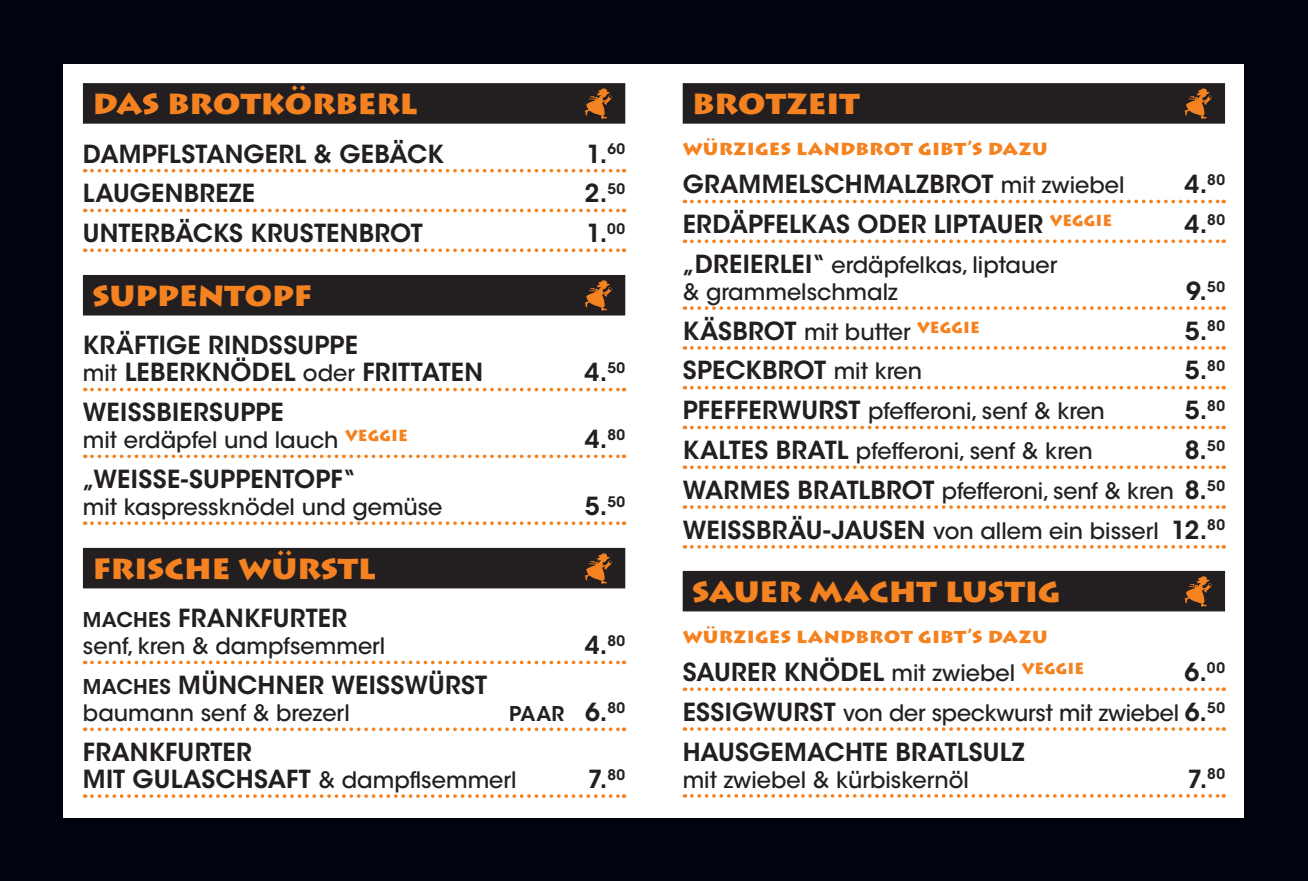
<style>
.page{position:relative;width:1308px;height:881px;background:#fff}
.page>*{position:absolute;margin:0;border:0;box-sizing:border-box;transform-origin:0 0}
.t1{font:900 33.75px "Lithos Pro";letter-spacing:-.01em;color:#f58220}
.t2{font:600 24.75px/27px "ITC Avant Garde Std";letter-spacing:.01em;color:#231f20}
.t3{font:500 22.5px/27px "ITC Avant Garde Std";color:#231f20}
.t4{font:900 20.25px "Lithos Pro";letter-spacing:.01em;color:#f58220}
.t5{font:600 20.25px "ITC Avant Garde Std";color:#231f20}
.s1{font-weight:500;font-size:22.5px}
.s2{font-size:20.25px}
.s3{font-size:24.75px}
.s4{font-weight:600;font-size:24.75px}
</style>
<div class="page">
<div style="left:0;top:0;width:1307px;height:880px;background:#00040f"></div>
<div style="left:64px;top:64px;width:1180px;height:752px;background:#fff"></div>
<div style="left:83px;top:83px;width:542px;height:41px;background:#231f20"></div>
<svg style="left:92px;top:169px;width:532px;height:3px"></svg>
<svg style="left:92px;top:208px;width:532px;height:4px"></svg>
<svg style="left:92px;top:248px;width:532px;height:4px"></svg>
<div style="left:83px;top:275px;width:542px;height:40px;background:#231f20"></div>
<svg style="left:92px;top:387px;width:532px;height:4px"></svg>
<svg style="left:92px;top:454px;width:532px;height:4px"></svg>
<svg style="left:92px;top:521px;width:532px;height:3px"></svg>
<div style="left:83px;top:547px;width:542px;height:41px;background:#231f20"></div>
<svg style="left:92px;top:660px;width:532px;height:4px"></svg>
<svg style="left:92px;top:727px;width:532px;height:3px"></svg>
<svg style="left:92px;top:794px;width:532px;height:3px"></svg>
<div style="left:682px;top:83px;width:543px;height:41px;background:#231f20"></div>
<svg style="left:691px;top:199px;width:533px;height:4px"></svg>
<svg style="left:691px;top:239px;width:533px;height:4px"></svg>
<svg style="left:691px;top:306px;width:533px;height:4px"></svg>
<svg style="left:691px;top:346px;width:533px;height:3px"></svg>
<svg style="left:691px;top:386px;width:533px;height:3px"></svg>
<svg style="left:691px;top:425px;width:533px;height:4px"></svg>
<svg style="left:691px;top:465px;width:533px;height:4px"></svg>
<svg style="left:691px;top:505px;width:533px;height:3px"></svg>
<svg style="left:691px;top:545px;width:533px;height:3px"></svg>
<div style="left:682px;top:570px;width:543px;height:41px;background:#231f20"></div>
<svg style="left:691px;top:687px;width:533px;height:3px"></svg>
<svg style="left:691px;top:727px;width:533px;height:3px"></svg>
<svg style="left:691px;top:794px;width:533px;height:3px"></svg>
<svg style="left:585px;top:88px;width:27px;height:31px"></svg>
<svg style="left:585px;top:280px;width:27px;height:31px"></svg>
<svg style="left:585px;top:553px;width:27px;height:30px"></svg>
<svg style="left:1184px;top:576px;width:27px;height:30px"></svg>
<svg style="left:1184px;top:88px;width:27px;height:31px"></svg>
<h1 class="t1" style="left:92px;top:81px;width:326px">das brotkörberl</h1>
<p class="t2" style="left:83px;top:140px;width:362px">DAMPFLSTANGERL &amp; GEBÄCK</p>
<p class="t2" style="left:586px;top:140px;width:40px">1.<sup>60</sup></p>
<p class="t2" style="left:83px;top:180px;width:174px">LAUGENBREZE</p>
<p class="t2" style="left:584px;top:180px;width:42px">2.<sup>50</sup></p>
<p class="t2" style="left:83px;top:219px;width:341px">UNTERBÄCKS KRUSTENBROT</p>
<p class="t2" style="left:586px;top:219px;width:40px">1.<sup>00</sup></p>
<h1 class="t1" style="left:92px;top:273px;width:221px">suppentopf</h1>
<p class="t2" style="left:83px;top:331px;width:402px">KRÄFTIGE RINDSSUPPE<br><span class="s1">mit</span> LEBERKNÖDEL <span class="s1">oder</span> FRITTATEN</p>
<p class="t2" style="left:584px;top:358px;width:42px">4.<sup>50</sup></p>
<p class="t2" style="left:83px;top:398px;width:202px">WEISSBIERSUPPE</p>
<p class="t3" style="left:83px;top:426px;width:326px">mit erdäpfel und lauch <sup>VEGGIE</sup></p>
<p class="t2" style="left:584px;top:425px;width:42px">4.<sup>80</sup></p>
<p class="t2" style="left:83px;top:465px;width:273px">„WEISSE-SUPPENTOPF“</p>
<p class="t3" style="left:83px;top:493px;width:361px">mit kaspressknödel und gemüse</p>
<p class="t2" style="left:585px;top:492px;width:42px">5.<sup>50</sup></p>
<h1 class="t1" style="left:92px;top:545px;width:285px">frische würstl</h1>
<p class="t2" style="left:83px;top:604px;width:266px"><span class="s2">MACHES</span> FRANKFURTER</p>
<p class="t3" style="left:83px;top:632px;width:304px">senf, kren &amp; dampfsemmerl</p>
<p class="t2" style="left:584px;top:631px;width:42px">4.<sup>80</sup></p>
<p class="t2" style="left:83px;top:671px;width:406px"><span class="s2">MACHES</span> MÜNCHNER WEISSWÜRST</p>
<p class="t3" style="left:83px;top:699px;width:268px">baumann senf &amp; brezerl</p>
<p class="t5" style="left:509px;top:700px;width:118px">PAAR <span class="s3">6.</span><sup>80</sup></p>
<p class="t2" style="left:83px;top:738px;width:435px">FRANKFURTER<br>MIT GULASCHSAFT <span class="s1">&amp; dampflsemmerl</span></p>
<p class="t2" style="left:588px;top:765px;width:39px">7.<sup>80</sup></p>
<h1 class="t1" style="left:692px;top:81px;width:169px">brotzeit</h1>
<p class="t4" style="left:682px;top:136px;width:366px">würziges landbrot gibt’s dazu</p>
<p class="t2" style="left:682px;top:171px;width:443px">GRAMMELSCHMALZBROT <span class="s1">mit zwiebel</span></p>
<p class="t2" style="left:1184px;top:171px;width:42px">4.<sup>80</sup></p>
<p class="t2" style="left:682px;top:210px;width:431px">ERDÄPFELKAS ODER LIPTAUER <sup>VEGGIE</sup></p>
<p class="t2" style="left:1184px;top:210px;width:42px">4.<sup>80</sup></p>
<p class="t3" style="left:682px;top:251px;width:376px"><span class="s4">„DREIERLEI“</span> erdäpfelkas, liptauer &amp; grammelschmalz</p>
<p class="t2" style="left:1186px;top:277px;width:40px">9.<sup>50</sup></p>
<p class="t3" style="left:682px;top:318px;width:298px"><span class="s4">KÄSBROT</span> mit butter <sup>VEGGIE</sup></p>
<p class="t2" style="left:1184px;top:317px;width:42px">5.<sup>80</sup></p>
<p class="t2" style="left:682px;top:357px;width:241px">SPECKBROT <span class="s1">mit kren</span></p>
<p class="t2" style="left:1184px;top:357px;width:42px">5.<sup>80</sup></p>
<p class="t3" style="left:682px;top:397px;width:424px"><span class="s4">PFEFFERWURST</span> pfefferoni, senf &amp; kren</p>
<p class="t2" style="left:1184px;top:396px;width:42px">5.<sup>80</sup></p>
<p class="t3" style="left:682px;top:437px;width:411px"><span class="s4">KALTES BRATL</span> pfefferoni, senf &amp; kren</p>
<p class="t2" style="left:1184px;top:436px;width:42px">8.<sup>50</sup></p>
<p class="t3" style="left:682px;top:477px;width:544px"><span class="s4">WARMES BRATLBROT</span> pfefferoni, senf &amp; kren <span class="s4">8.</span><sup>50</sup></p>
<p class="t2" style="left:682px;top:516px;width:544px">WEISSBRÄU-JAUSEN <span class="s1">von allem ein bisserl</span> 12.<sup>80</sup></p>
<h1 class="t1" style="left:692px;top:568px;width:370px">sauer macht lustig</h1>
<p class="t4" style="left:682px;top:623px;width:366px">würziges landbrot gibt’s dazu</p>
<p class="t2" style="left:682px;top:658px;width:403px">SAURER KNÖDEL <span class="s1">mit zwiebel</span> <sup>VEGGIE</sup></p>
<p class="t2" style="left:1184px;top:658px;width:42px">6.<sup>00</sup></p>
<p class="t3" style="left:682px;top:699px;width:544px"><span class="s4">ESSIGWURST</span> von der speckwurst mit zwiebel <span class="s4">6.</span><sup>50</sup></p>
<p class="t2" style="left:682px;top:737px;width:343px">HAUSGEMACHTE BRATLSULZ</p>
<p class="t3" style="left:682px;top:765px;width:288px">mit zwiebel &amp; kürbiskernöl</p>
<p class="t2" style="left:1187px;top:764px;width:39px">7.<sup>80</sup></p>
</div>
